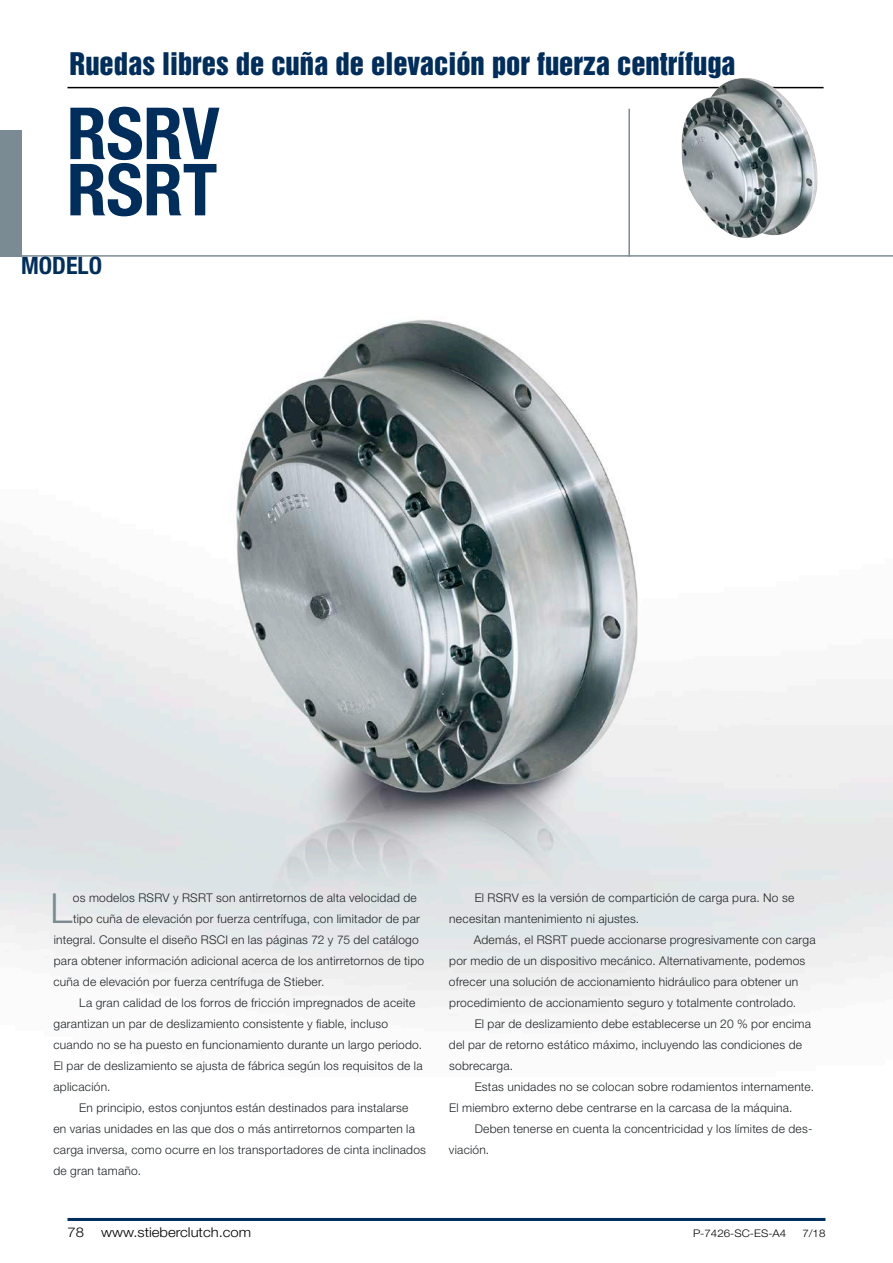
<style>
.page{position:relative;width:893px;height:1263px;background:#fff}
.page>*{position:absolute;margin:0;border:0;box-sizing:border-box;transform-origin:0 0}
.Headline_Big{font:700 condensed 72px/56.2px "Helvetica Neue LT Std";letter-spacing:-.01em;color:#002e5c}
.Fließtext_Initial{font:300 41.4px "Helvetica Neue LT Std";color:#7b8b94}
.t1{font:28.5px "Helvetica Inserat LT Std";color:#002e5c}
.Headline_Blau{font:700 condensed 24px "Helvetica Neue LT Std";color:#002e5c}
.t2{font:300 13.5px "Helvetica Neue LT Std";color:#000;scale:1.1 1}
.Fließtext_Schwarz_Ei{font:300 12px/21px "Helvetica Neue LT Std";letter-spacing:.02em;color:#1f2427}
.Fließtext_Initial-2{font:300 12px "Helvetica Neue LT Std";letter-spacing:.02em;color:#1f2427}
.t3{font:300 10.5px "Helvetica Neue LT Std";color:#000;scale:1.1 1}
</style>
<div class="page">
<hr style="left:68px;top:87px;width:756px;height:1px;background:#000">
<img style="left:0;top:319px;width:893px;height:697px">
<hr style="left:0;top:255px;width:893px;height:2px;background:#7b8b94">
<div style="left:0;top:130px;width:21px;height:126px;background:#7b8b94"></div>
<img style="left:679px;top:78px;width:140px;height:160px">
<hr style="left:68px;top:1218px;width:757px;height:3px;background:#002e5c">
<hr style="left:628px;top:109px;width:2px;height:148px;background:#7b8b94">
<p class="t1" style="left:70px;top:47px;width:667px">Ruedas libres de cuña de elevación por fuerza centrífuga</p>
<p class="Headline_Big" style="left:67px;top:104px;width:154px">RSRV<br>RSRT</p>
<p class="Headline_Blau" style="left:21px;top:251px;width:82px">MODELO</p>
<p class="Fließtext_Initial" style="left:50px;top:883px;width:24px">L</p>
<p class="Fließtext_Initial-2" style="left:73px;top:891px;width:345px">os modelos RSRV y RSRT son antirretornos de alta velocidad de</p>
<p class="Fließtext_Initial-2" style="left:73px;top:912px;width:348px">tipo cuña de elevación por fuerza centrífuga, con limitador de par</p>
<p class="Fließtext_Initial-2" style="left:54px;top:933px;width:367px">integral. Consulte el diseño RSCI en las páginas 72 y 75 del catálogo</p>
<p class="Fließtext_Initial-2" style="left:54px;top:954px;width:372px">para obtener información adicional acerca de los antirretornos de tipo</p>
<p class="Fließtext_Initial-2" style="left:53px;top:975px;width:272px">cuña de elevación por fuerza centrífuga de Stieber.</p>
<p class="Fließtext_Schwarz_Ei" style="left:53px;top:992px;width:371px;text-indent:26px">La gran calidad de los forros de fricción impregnados de aceite garantizan un par de deslizamiento consistente y fiable, incluso cuando no se ha puesto en funcionamiento durante un largo periodo.<br>El par de deslizamiento se ajusta de fábrica según los requisitos de la aplicación.</p>
<p class="Fließtext_Schwarz_Ei" style="left:53px;top:1097px;width:374px;text-indent:26px">En principio, estos conjuntos están destinados para instalarse<br>en varias unidades en las que dos o más antirretornos comparten la carga inversa, como ocurre en los transportadores de cinta inclinados de gran tamaño.</p>
<p class="Fließtext_Schwarz_Ei" style="left:449px;top:887px;width:346px;text-indent:25px">El RSRV es la versión de compartición de carga pura. No se necesitan mantenimiento ni ajustes.</p>
<p class="Fließtext_Schwarz_Ei" style="left:449px;top:929px;width:368px;text-indent:25px">Además, el RSRT puede accionarse progresivamente con carga por medio de un dispositivo mecánico. Alternativamente, podemos ofrecer una solución de accionamiento hidráulico para obtener un procedimiento de accionamiento seguro y totalmente controlado.</p>
<p class="Fließtext_Schwarz_Ei" style="left:449px;top:1013px;width:364px;text-indent:26px">El par de deslizamiento debe establecerse un 20 % por encima del par de retorno estático máximo, incluyendo las condiciones de sobrecarga.</p>
<p class="Fließtext_Schwarz_Ei" style="left:449px;top:1076px;width:366px;text-indent:26px">Estas unidades no se colocan sobre rodamientos internamente.<br>El miembro externo debe centrarse en la carcasa de la máquina.</p>
<p class="Fließtext_Schwarz_Ei" style="left:449px;top:1118px;width:365px;text-indent:26px">Deben tenerse en cuenta la concentricidad y los límites de des&shy;viación.</p>
<p class="t2" style="left:68px;top:1223px;width:17px">78</p>
<p class="t2" style="left:101px;top:1223px;width:138px">www.stieberclutch.com</p>
<p class="t3" style="left:693px;top:1226px;width:86px">P-7426-SC-ES-A4</p>
<p class="t3" style="left:802px;top:1226px;width:23px">7/18</p>
</div>
